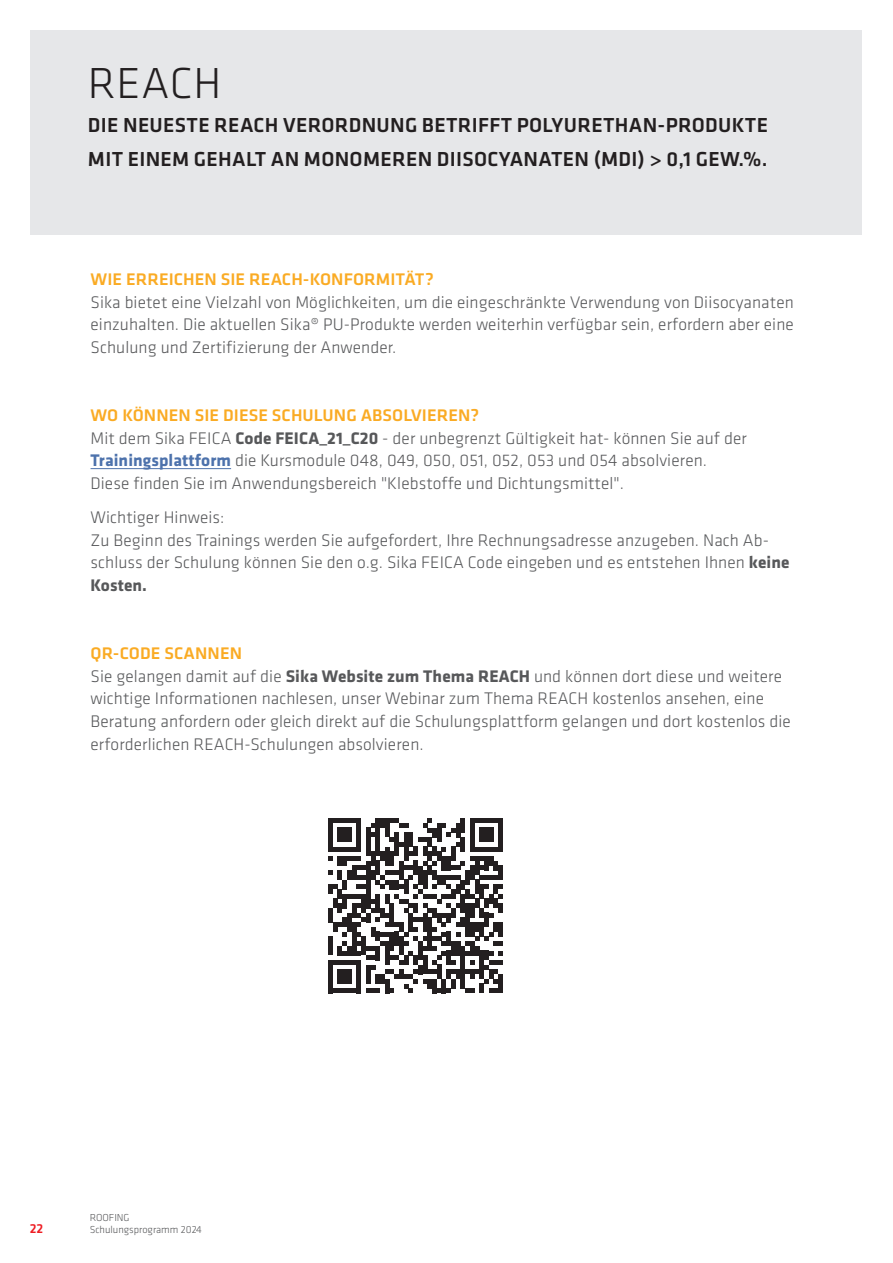
<style>
.page{position:relative;width:893px;height:1263px;background:#fff}
.page>*{position:absolute;margin:0;border:0;box-sizing:border-box;transform-origin:0 0}
.t1{font:300 45px "Klavika";letter-spacing:.015em;color:#231f20}
.t2{font:500 21px/34px "Klavika";letter-spacing:.015em;color:#231f20}
.t3{font:300 17.4px/22.6px "Klavika";letter-spacing:.005em;color:#57585a}
.t4{font:500 17.4px "Klavika";letter-spacing:.005em;color:#faab24}
.t5{font:500 13.5px "Klavika";color:#ee1d23}
.t6{font:300 10.5px/12.6px "Klavika";color:#57585a}
.s1{font-weight:500;color:#faab24}
.s2{font-weight:700}
.s3{font-weight:700;color:#4d72ac}
</style>
<div class="page">
<div style="left:30px;top:30px;width:831px;height:204px;background:#e6e7e9"></div>
<svg style="left:328px;top:818px;width:175px;height:175px"></svg>
<div style="left:498px;top:974px;width:5px;height:19px;background:#231f20"></div>
<hr style="left:91px;top:468px;width:140px;height:1px;background:#4d72ac">
<h1 class="t1" style="left:88px;top:58px;width:135px">REACH</h1>
<p class="t2" style="left:88px;top:108px;width:682px">DIE NEUESTE REACH VERORDNUNG BETRIFFT POLYURETHAN-PRODUKTE<br>MIT EINEM GEHALT AN MONOMEREN DIISOCYANATEN (MDI) &gt; 0,1 GEW.%.</p>
<p class="t4" style="left:91px;top:270px;width:345px">WIE ERREICHEN SIE REACH-KONFORMITÄT?</p>
<p class="t3" style="left:91px;top:291px;width:705px;text-align:justify">Sika bietet eine Vielzahl von Möglichkeiten, um die eingeschränkte Verwendung von Diisocyanaten einzuhalten. Die aktuellen Sika® PU-Produkte werden weiterhin verfügbar sein, erfordern aber eine Schulung und Zertifizierung der Anwender.</p>
<p class="t3" style="left:91px;top:404px;width:658px"><span class="s1">WO KÖNNEN SIE DIESE SCHULUNG ABSOLVIEREN?<br></span>Mit dem Sika FEICA <span class="s2">Code FEICA_21_C20</span> - der unbegrenzt Gültigkeit hat- können Sie auf der <span class="s3">Trainingsplattform</span> die Kursmodule 048, 049, 050, 051, 052, 053 und 054 absolvieren.<br>Diese finden Sie im Anwendungsbereich "Klebstoffe und Dichtungsmittel".</p>
<p class="t3" style="left:91px;top:506px;width:701px">Wichtiger Hinweis:<br>Zu Beginn des Trainings werden Sie aufgefordert, Ihre Rechnungsadresse anzugeben. Nach Ab&shy;schluss der Schulung können Sie den o.g. Sika FEICA Code eingeben und es entstehen Ihnen <span class="s2">keine Kosten.</span></p>
<p class="t3" style="left:91px;top:642px;width:702px"><span class="s1">QR-CODE SCANNEN<br></span>Sie gelangen damit auf die <span class="s2">Sika Website zum Thema REACH</span> und können dort diese und weitere wichtige Informationen nachlesen, unser Webinar zum Thema REACH kostenlos ansehen, eine Beratung anfordern oder gleich direkt auf die Schulungsplattform gelangen und dort kostenlos die erforderlichen REACH-Schulungen absolvieren.</p>
<p class="t5" style="left:30px;top:1221px;width:15px">22</p>
<p class="t6" style="left:90px;top:1211px;width:114px">ROOFING<br>Schulungsprogramm 2024</p>
</div>
